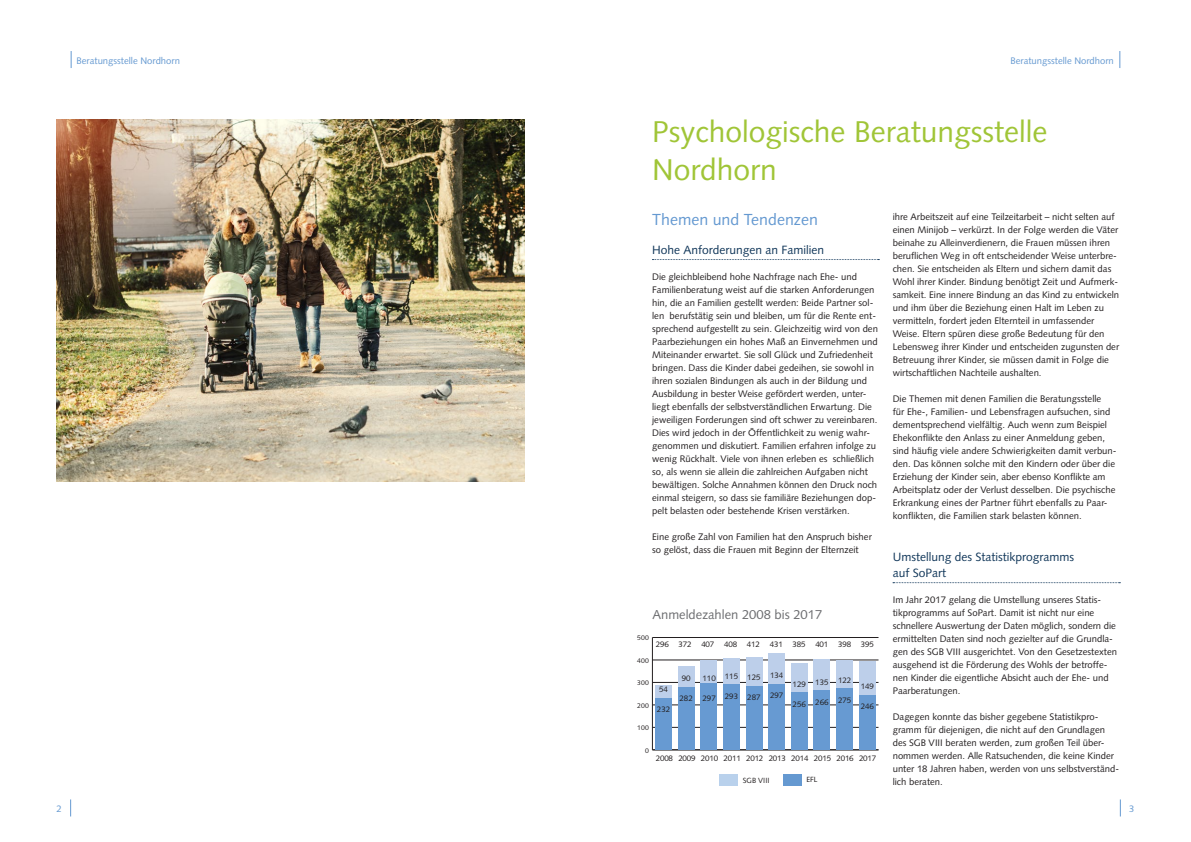
<style>
.page{position:relative;width:1191px;height:842px;background:#fff}
.page>*{position:absolute;margin:0;border:0;box-sizing:border-box;transform-origin:0 0}
.t1{font:30px/38px "Syntax LT Std";color:#a0c537}
.t2{font:16px "Syntax LT Std";color:#6599d1}
.t3{font:13px "Syntax LT Std";color:#6c6d70}
.t4{font:12px/16px "Syntax LT Std";color:#103659}
.t5{font:9.5px/13px "Syntax LT Std";color:#231f20}
.t6{font:9.5px "Syntax LT Std";color:#6599d1}
.t7{font:8px "Syntax LT Std";letter-spacing:-.02em;color:#231f20}
.t8{font:7.5px "Syntax LT Std";color:#231f20}
.t9{font:6.8px "Syntax LT Std";letter-spacing:.025em;color:#231f20}
</style>
<div class="page">
<svg style="left:71px;top:51px;width:1px;height:17px"></svg>
<svg style="left:1119px;top:51px;width:1px;height:17px"></svg>
<svg style="left:1120px;top:799px;width:1px;height:17px"></svg>
<svg style="left:70px;top:799px;width:1px;height:17px"></svg>
<svg style="left:652px;top:259px;width:227px;height:1px"></svg>
<img style="left:57px;top:119px;width:467px;height:362px">
<svg style="left:893px;top:582px;width:227px;height:1px"></svg>
<hr style="left:652px;top:637px;width:1px;height:113px;background:#231f20">
<hr style="left:652px;top:750px;width:226px;height:1px;background:#231f20">
<hr style="left:652px;top:727px;width:226px;height:1px;background:#231f20">
<hr style="left:652px;top:705px;width:226px;height:1px;background:#231f20">
<hr style="left:652px;top:682px;width:226px;height:1px;background:#231f20">
<hr style="left:652px;top:660px;width:226px;height:1px;background:#231f20">
<hr style="left:652px;top:637px;width:226px;height:1px;background:#231f20">
<div style="left:655px;top:698px;width:17px;height:52px;background:#679ad2"></div>
<div style="left:678px;top:686px;width:16px;height:64px;background:#679ad2"></div>
<div style="left:701px;top:683px;width:16px;height:67px;background:#679ad2"></div>
<div style="left:723px;top:684px;width:16px;height:66px;background:#679ad2"></div>
<div style="left:746px;top:685px;width:16px;height:65px;background:#679ad2"></div>
<div style="left:768px;top:683px;width:17px;height:67px;background:#679ad2"></div>
<div style="left:791px;top:692px;width:16px;height:58px;background:#679ad2"></div>
<div style="left:814px;top:690px;width:16px;height:60px;background:#679ad2"></div>
<div style="left:836px;top:688px;width:16px;height:62px;background:#679ad2"></div>
<div style="left:859px;top:694px;width:16px;height:56px;background:#679ad2"></div>
<div style="left:655px;top:685px;width:17px;height:13px;background:#bdcfea"></div>
<div style="left:678px;top:666px;width:16px;height:20px;background:#bdcfea"></div>
<div style="left:701px;top:661px;width:16px;height:22px;background:#bdcfea"></div>
<div style="left:723px;top:658px;width:16px;height:26px;background:#bdcfea"></div>
<div style="left:746px;top:657px;width:16px;height:28px;background:#bdcfea"></div>
<div style="left:768px;top:653px;width:17px;height:30px;background:#bdcfea"></div>
<div style="left:791px;top:663px;width:16px;height:29px;background:#bdcfea"></div>
<div style="left:814px;top:660px;width:16px;height:30px;background:#bdcfea"></div>
<div style="left:836px;top:661px;width:16px;height:27px;background:#bdcfea"></div>
<div style="left:859px;top:661px;width:16px;height:33px;background:#bdcfea"></div>
<div style="left:719px;top:775px;width:19px;height:11px;background:#b9d1ec"></div>
<div style="left:783px;top:774px;width:19px;height:12px;background:#6599d1"></div>
<p class="t6" style="left:77px;top:55px;width:105px">Beratungsstelle Nordhorn</p>
<p class="t6" style="left:1010px;top:55px;width:105px">Beratungsstelle Nordhorn</p>
<h1 class="t1" style="left:652px;top:112px;width:397px">Psychologische Beratungsstelle<br>Nordhorn</h1>
<h2 class="t2" style="left:652px;top:210px;width:167px">Themen und Tendenzen</h2>
<p class="t4" style="left:652px;top:241px;width:173px">Hohe Anforderungen an Familien</p>
<p class="t5" style="left:652px;top:270px;width:227px">Die gleichbleibend hohe Nachfrage nach Ehe- und Familienberatung weist auf die starken Anforderungen hin, die an Familien gestellt werden: Beide Partner sol&shy;len berufstätig sein und bleiben, um für die Rente ent&shy;sprechend aufgestellt zu sein. Gleichzeitig wird von den Paarbeziehungen ein hohes Maß an Einvernehmen und Miteinander erwartet. Sie soll Glück und Zufriedenheit bringen. Dass die Kinder dabei gedeihen, sie sowohl in ihren sozialen Bindungen als auch in der Bildung und Ausbildung in bester Weise gefördert werden, unter&shy;liegt ebenfalls der selbstverständlichen Erwartung. Die jeweiligen Forderungen sind oft schwer zu vereinbaren.<br>Dies wird jedoch in der Öffentlichkeit zu wenig wahr&shy;genommen und diskutiert. Familien erfahren infolge zu wenig Rückhalt. Viele von ihnen erleben es schließlich so, als wenn sie allein die zahlreichen Aufgaben nicht bewältigen. Solche Annahmen können den Druck noch einmal steigern, so dass sie familiäre Beziehungen dop&shy;pelt belasten oder bestehende Krisen verstärken.</p>
<p class="t5" style="left:652px;top:530px;width:221px">Eine große Zahl von Familien hat den Anspruch bisher so gelöst, dass die Frauen mit Beginn der Elternzeit</p>
<p class="t5" style="left:892px;top:210px;width:228px">ihre Arbeitszeit auf eine Teilzeitarbeit – nicht selten auf einen Minijob – verkürzt. In der Folge werden die Väter beinahe zu Alleinverdienern, die Frauen müssen ihren beruflichen Weg in oft entscheidender Weise unterbre&shy;chen. Sie entscheiden als Eltern und sichern damit das Wohl ihrer Kinder. Bindung benötigt Zeit und Aufmerk&shy;samkeit. Eine innere Bindung an das Kind zu entwickeln und ihm über die Beziehung einen Halt im Leben zu vermitteln, fordert jeden Elternteil in umfassender Weise. Eltern spüren diese große Bedeutung für den Lebensweg ihrer Kinder und entscheiden zugunsten der Betreuung ihrer Kinder, sie müssen damit in Folge die wirtschaftlichen Nachteile aushalten.</p>
<p class="t5" style="left:892px;top:392px;width:225px">Die Themen mit denen Familien die Beratungsstelle<br>für Ehe-, Familien- und Lebensfragen aufsuchen, sind dementsprechend vielfältig. Auch wenn zum Beispiel Ehekonflikte den Anlass zu einer Anmeldung geben, sind häufig viele andere Schwierigkeiten damit verbun&shy;den. Das können solche mit den Kindern oder über die Erziehung der Kinder sein, aber ebenso Konflikte am Arbeitsplatz oder der Verlust desselben. Die psychische Erkrankung eines der Partner führt ebenfalls zu Paar&shy;konflikten, die Familien stark belasten können.</p>
<p class="t4" style="left:892px;top:549px;width:183px">Umstellung des Statistikprogramms auf SoPart</p>
<p class="t5" style="left:892px;top:593px;width:226px">Im Jahr 2017 gelang die Umstellung unseres Statis&shy;tikprogramms auf SoPart. Damit ist nicht nur eine schnellere Auswertung der Daten möglich, sondern die ermittelten Daten sind noch gezielter auf die Grundla&shy;gen des SGB VIII ausgerichtet. Von den Gesetzestexten ausgehend ist die Förderung des Wohls der betroffe&shy;nen Kinder die eigentliche Absicht auch der Ehe- und Paarberatungen.</p>
<p class="t5" style="left:892px;top:710px;width:228px">Dagegen konnte das bisher gegebene Statistikpro&shy;gramm für diejenigen, die nicht auf den Grundlagen des SGB VIII beraten werden, zum großen Teil über&shy;nommen werden. Alle Ratsuchenden, die keine Kinder unter 18 Jahren haben, werden von uns selbstverständ&shy;lich beraten.</p>
<h3 class="t3" style="left:652px;top:606px;width:171px">Anmeldezahlen 2008 bis 2017</h3>
<p class="t9" style="left:637px;top:634px;width:13px">500</p>
<p class="t7" style="left:656px;top:639px;width:220px">296 372 407 408 412 431 385 401 398 395</p>
<p class="t9" style="left:637px;top:656px;width:13px">400</p>
<p class="t7" style="left:770px;top:671px;width:15px">134</p>
<p class="t7" style="left:725px;top:671px;width:15px">115</p>
<p class="t7" style="left:747px;top:673px;width:15px">125</p>
<p class="t7" style="left:681px;top:674px;width:10px">90</p>
<p class="t7" style="left:702px;top:674px;width:15px">110</p>
<p class="t7" style="left:838px;top:675px;width:15px">122</p>
<p class="t7" style="left:815px;top:677px;width:15px">135</p>
<p class="t9" style="left:637px;top:679px;width:13px">300</p>
<p class="t7" style="left:792px;top:680px;width:15px">129</p>
<p class="t7" style="left:860px;top:682px;width:15px">149</p>
<p class="t7" style="left:659px;top:685px;width:10px">54</p>
<p class="t7" style="left:770px;top:690px;width:15px">297</p>
<p class="t7" style="left:725px;top:691px;width:15px">293</p>
<p class="t7" style="left:747px;top:692px;width:15px">287</p>
<p class="t7" style="left:679px;top:693px;width:15px">282</p>
<p class="t7" style="left:702px;top:693px;width:15px">297</p>
<p class="t7" style="left:838px;top:695px;width:15px">275</p>
<p class="t7" style="left:815px;top:697px;width:15px">266</p>
<p class="t7" style="left:792px;top:699px;width:15px">256</p>
<p class="t9" style="left:637px;top:701px;width:13px">200</p>
<p class="t7" style="left:860px;top:701px;width:15px">246</p>
<p class="t7" style="left:657px;top:704px;width:15px">232</p>
<p class="t9" style="left:637px;top:724px;width:13px">100</p>
<p class="t9" style="left:645px;top:746px;width:5px">0</p>
<p class="t7" style="left:656px;top:753px;width:222px">2008 2009 2010 2011 2012 2013 2014 2015 2016 2017</p>
<p class="t8" style="left:743px;top:776px;width:28px">SGB VIII</p>
<p class="t8" style="left:806px;top:775px;width:13px">EFL</p>
<p class="t6" style="left:57px;top:803px;width:7px">2</p>
<p class="t6" style="left:1129px;top:803px;width:7px">3</p>
</div>
